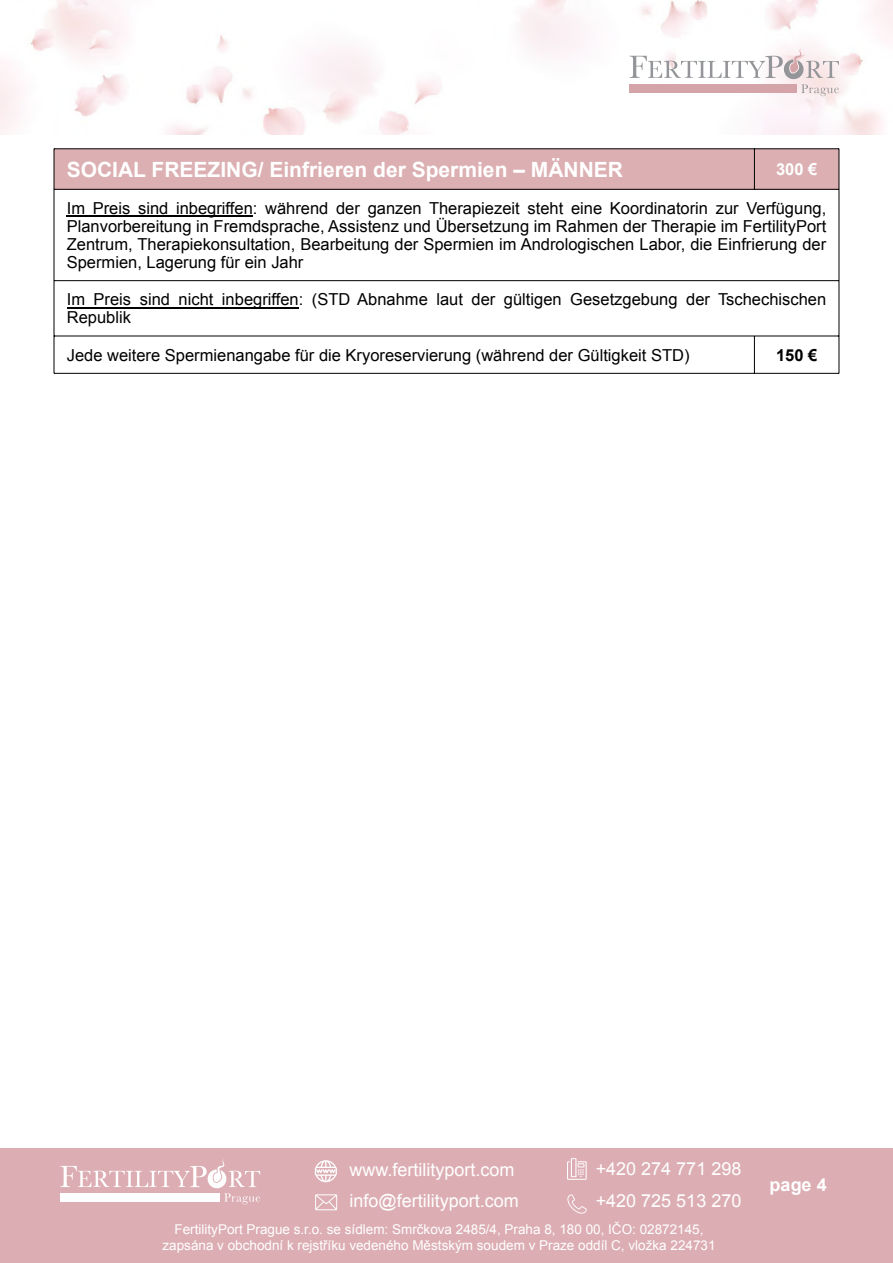
<style>
.page{position:relative;width:893px;height:1263px;background:#fff}
.page>*{position:absolute;margin:0;border:0;box-sizing:border-box;transform-origin:0 0}
.t1{font:700 21px "Arial";color:#fff}
.t2{font:18px/31.5px "Arial";color:#fff}
.t3{font:700 18px "Arial";color:#fff}
.t4{font:16.5px/18px "Arial";color:#000;text-align:justify}
.t5{font:700 16.5px "Arial";color:#fff}
.t6{font:700 16.5px "Arial";color:#000}
.t7{font:13.5px/16.2px "Arial";color:#fff;text-align:center}
</style>
<div class="page">
<img style="left:0;top:0;width:893px;height:134px">
<div style="left:0;top:1148px;width:893px;height:115px;background:#dcaeb3"></div>
<svg style="left:60px;top:1159px;width:200px;height:45px"></svg>
<svg style="left:315px;top:1194px;width:22px;height:16px"></svg>
<svg style="left:567px;top:1158px;width:20px;height:22px"></svg>
<svg style="left:567px;top:1194px;width:20px;height:20px"></svg>
<svg style="left:630px;top:49px;width:209px;height:47px"></svg>
<svg style="left:315px;top:1160px;width:22px;height:22px"></svg>
<div style="left:54px;top:149px;width:785px;height:40px;background:#dcafb2"></div>
<hr style="left:67px;top:216px;width:186px;height:1px;background:#000">
<hr style="left:67px;top:307px;width:232px;height:1px;background:#000">
<hr style="left:54px;top:149px;width:1px;height:224px;background:#000">
<hr style="left:839px;top:149px;width:1px;height:224px;background:#000">
<hr style="left:754px;top:149px;width:1px;height:40px;background:#000">
<hr style="left:754px;top:336px;width:1px;height:37px;background:#000">
<hr style="left:54px;top:148px;width:785px;height:1px;background:#000">
<hr style="left:54px;top:189px;width:785px;height:1px;background:#000">
<hr style="left:54px;top:280px;width:785px;height:1px;background:#000">
<hr style="left:54px;top:336px;width:785px;height:1px;background:#000">
<hr style="left:54px;top:373px;width:785px;height:1px;background:#000">
<p class="t1" style="left:67px;top:161px;width:558px">SOCIAL FREEZING/ Einfrieren der Spermien – MÄNNER</p>
<p class="t5" style="left:776px;top:163px;width:43px">300 €</p>
<p class="t4" style="left:67px;top:201px;width:761px">Im Preis sind inbegriffen: während der ganzen Therapiezeit steht eine Koordinatorin zur Verfügung, Planvorbereitung in Fremdsprache, Assistenz und Übersetzung im Rahmen der Therapie im FertilityPort Zentrum, Therapiekonsultation, Bearbeitung der Spermien im Andrologischen Labor, die Einfrierung der Spermien, Lagerung für ein Jahr</p>
<p class="t4" style="left:67px;top:292px;width:761px">Im Preis sind nicht inbegriffen: (STD Abnahme laut der gültigen Gesetzgebung der Tschechischen<br>Republik</p>
<p class="t4" style="left:67px;top:347px;width:624px">Jede weitere Spermienangabe für die Kryoreservierung (während der Gültigkeit STD)</p>
<p class="t6" style="left:776px;top:349px;width:43px">150 €</p>
<p class="t2" style="left:350px;top:1155px;width:171px">www.fertilityport.com info@fertilityport.com</p>
<p class="t2" style="left:596px;top:1154px;width:147px;line-height:32.7px">+420 274 771 298 +420 725 513 270</p>
<p class="t7" style="left:162px;top:1222px;width:554px">FertilityPort Prague s.r.o. se sídlem: Smrčkova 2485/4, Praha 8, 180 00, IČO: 02872145, zapsána v obchodní k rejstříku vedeného Městským soudem v Praze oddíl C, vložka 224731</p>
<p class="t3" style="left:770px;top:1178px;width:59px">page 4</p>
</div>
